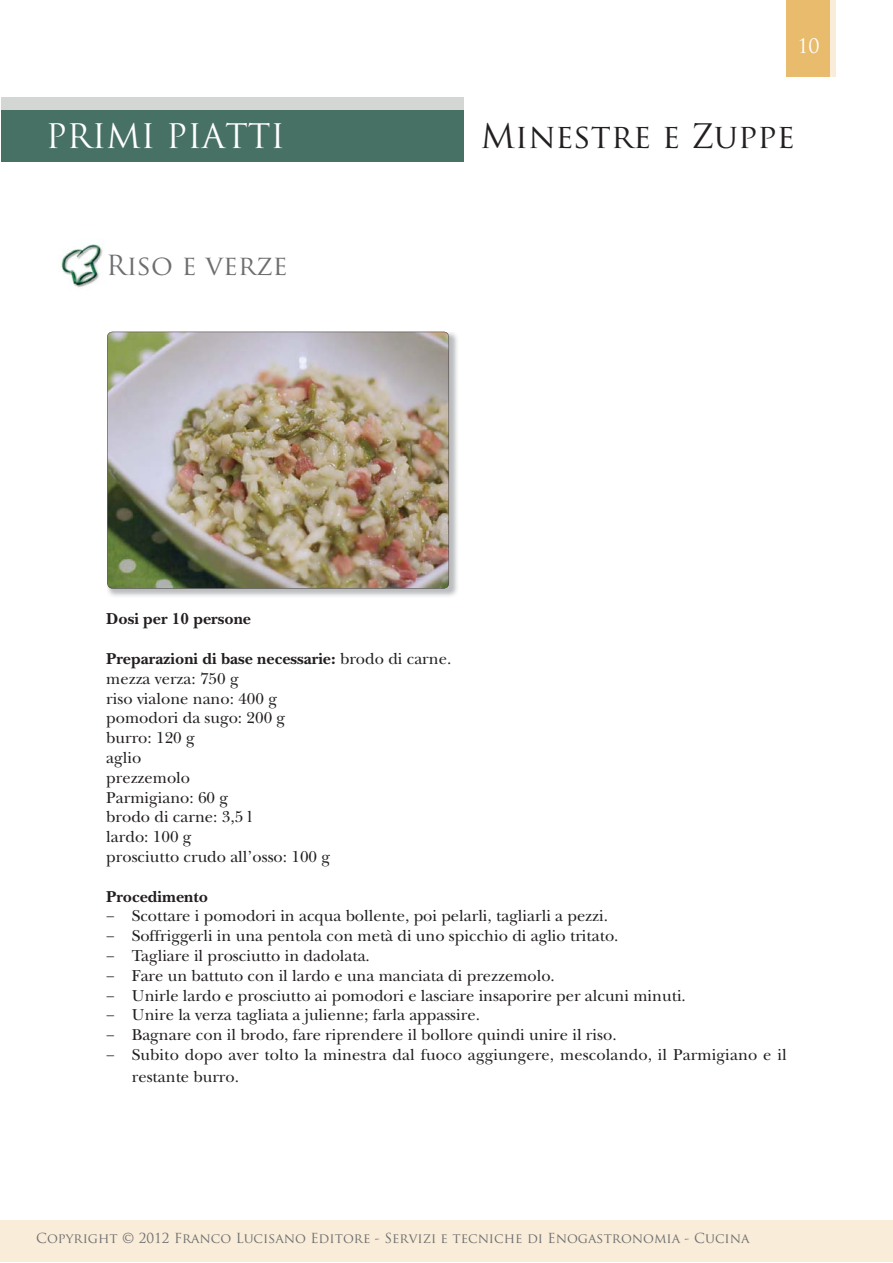
<style>
.page{position:relative;width:893px;height:1263px;background:#fff}
.page>*{position:absolute;margin:0;border:0;box-sizing:border-box;transform-origin:0 0}
.t1{font:33px "Trajan Pro";color:#231f20}
.t2{font:33px "Trajan Pro";color:#fff}
.t3{font:27px "Trajan Pro";color:#6d6e70}
.t4{font:19.5px "Trajan Pro";color:#fff}
.t5{font:16.5px/19.8px "New Baskerville";color:#231f20}
.t6{font:700 16.5px "New Baskerville";color:#231f20}
.t7{font:13.5px "Trajan Pro";color:#6d6e70}
.s1{font-weight:700}
</style>
<div class="page">
<div style="left:1px;top:1220px;width:892px;height:42px;background:#f9ecd8"></div>
<div style="left:791px;top:0;width:44px;height:77px;background:#f9ecd8"></div>
<div style="left:787px;top:0;width:43px;height:77px;background:#e9bb6d"></div>
<img style="left:61px;top:244px;width:42px;height:44px">
<div style="left:1px;top:97px;width:462px;height:51px;background:#d3d6d3"></div>
<div style="left:1px;top:111px;width:462px;height:51px;background:#487165"></div>
<img style="left:108px;top:332px;width:349px;height:264px">
<img style="left:107px;top:332px;width:342px;height:256px">
<p class="t4" style="left:797px;top:35px;width:24px">10</p>
<h1 class="t2" style="left:46px;top:117px;width:241px">PRIMI PIATTI</h1>
<h1 class="t1" style="left:480px;top:117px;width:316px">Minestre e Zuppe</h1>
<h2 class="t3" style="left:106px;top:250px;width:183px">Riso e verze</h2>
<p class="t6" style="left:106px;top:613px;width:146px">Dosi per 10 persone</p>
<p class="t5" style="left:106px;top:651px;width:347px"><span class="s1">Preparazioni di base necessarie:</span> brodo di carne. mezza verza: 750 g<br>riso vialone nano: 400 g<br>pomodori da sugo: 200 g<br>burro: 120 g<br>aglio<br>prezzemolo<br>Parmigiano: 60 g<br>brodo di carne: 3,5 l<br>lardo: 100 g<br>prosciutto crudo all’osso: 100 g</p>
<p class="t6" style="left:106px;top:890px;width:103px">Procedimento</p>
<p class="t5" style="left:106px;top:908px;width:682px">− Scottare i pomodori in acqua bollente, poi pelarli, tagliarli a pezzi.<br>− Soffriggerli in una pentola con metà di uno spicchio di aglio tritato.<br>− Tagliare il prosciutto in dadolata.<br>− Fare un battuto con il lardo e una manciata di prezzemolo.<br>− Unirle lardo e prosciutto ai pomodori e lasciare insaporire per alcuni minuti.<br>− Unire la verza tagliata a julienne; farla appassire.<br>− Bagnare con il brodo, fare riprendere il bollore quindi unire il riso.<br>− Subito dopo aver tolto la minestra dal fuoco aggiungere, mescolando, il Parmigiano e il</p>
<p class="t5" style="left:132px;top:1068px;width:109px">restante burro.</p>
<p class="t7" style="left:36px;top:1231px;width:715px">Copyright © 2012 Franco Lucisano Editore - Servizi e tecniche di Enogastronomia - Cucina</p>
</div>
